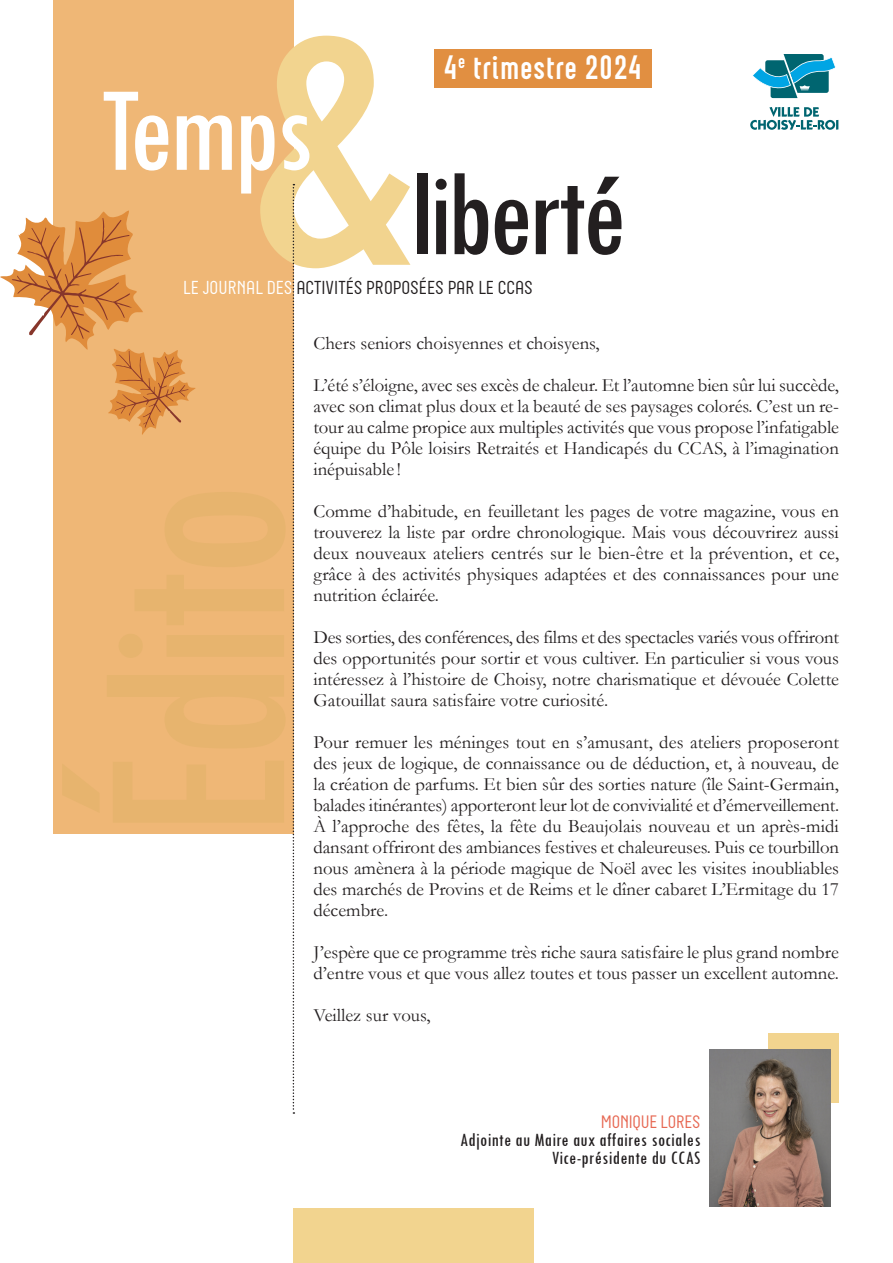
<style>
.page{position:relative;width:893px;height:1263px;background:#fff}
.page>*{position:absolute;margin:0;border:0;box-sizing:border-box;transform-origin:0 0}
.t1{font:condensed 397.05px "Tw Cen";color:#f2d48f}
.t2{font:condensed 125.55px "Tw Cen";letter-spacing:-.04em;color:#231f20}
.t3{font:condensed 125.55px "Tw Cen";letter-spacing:-.04em;color:#fff}
.t4{font:700 33.75px "Neubau";color:#fff}
.ELUS_Intitulé{font:condensed 19.5px "Tw Cen";letter-spacing:.02em;color:#231f20}
.t5{font:18.75px/21px "Garamond";color:#231f20;text-align:justify}
.t6{font:18.75px "Neubau";color:#231f20}
.ÉLUS_Nom{font:18px "Neubau";letter-spacing:-.01em;color:#e76954}
.s1{color:#fff}
</style>
<div class="page">
<div style="left:53px;top:0;width:240px;height:833px;background:#efb776"></div>
<div style="left:293px;top:1209px;width:241px;height:54px;background:#f2d48f"></div>
<svg style="left:0;top:210px;width:196px;height:225px"></svg>
<svg style="left:293px;top:184px;width:1px;height:930px"></svg>
<svg style="left:753px;top:54px;width:83px;height:44px"></svg>
<svg style="left:750px;top:107px;width:88px;height:23px"></svg>
<div style="left:434px;top:49px;width:218px;height:39px;background:#e18f41"></div>
<div style="left:768px;top:1033px;width:71px;height:69px;background:#f2d48f"></div>
<img style="left:709px;top:1049px;width:122px;height:157px">
<p class="t1" style="left:240px;top:-99px;width:183px">&amp;</p>
<p class="t4" style="left:443px;top:48px;width:201px">4<sup>e</sup> trimestre 2024</p>
<p class="t3" style="left:100px;top:55px;width:215px">Temps</p>
<p class="t2" style="left:410px;top:139px;width:219px">liberté</p>
<p class="t6" style="left:183px;top:277px;width:351px"><span class="s1">LE JOURNAL DES</span> ACTIVITÉS PROPOSÉES PAR LE CCAS</p>
<p class="t5" style="left:313px;top:332px;width:288px">Chers seniors choisyennes et choisyens,</p>
<p class="t5" style="left:313px;top:374px;width:527px">L’été s’éloigne, avec ses excès de chaleur. Et l’automne bien sûr lui succède, avec son climat plus doux et la beauté de ses paysages colorés. C’est un re&shy;tour au calme propice aux multiples activités que vous propose l’infatigable équipe du Pôle loisirs Retraités et Handicapés du CCAS, à l’imagination inépuisable !</p>
<p class="t5" style="left:313px;top:500px;width:527px">Comme d’habitude, en feuilletant les pages de votre magazine, vous en trouverez la liste par ordre chronologique. Mais vous découvrirez aussi deux nouveaux ateliers centrés sur le bien-être et la prévention, et ce, grâce à des activités physiques adaptées et des connaissances pour une nutrition éclairée.</p>
<p class="t5" style="left:313px;top:626px;width:527px">Des sorties, des conférences, des films et des spectacles variés vous offriront des opportunités pour sortir et vous cultiver. En particulier si vous vous intéressez à l’histoire de Choisy, notre charismatique et dévouée Colette Gatouillat saura satisfaire votre curiosité.</p>
<p class="t5" style="left:313px;top:731px;width:527px">Pour remuer les méninges tout en s’amusant, des ateliers proposeront des jeux de logique, de connaissance ou de déduction, et, à nouveau, de la création de parfums. Et bien sûr des sorties nature (île Saint-Germain, balades itinérantes) apporteront leur lot de convivialité et d’émerveillement.<br>À l’approche des fêtes, la fête du Beaujolais nouveau et un après-midi dansant offriront des ambiances festives et chaleureuses. Puis ce tourbillon nous amènera à la période magique de Noël avec les visites inoubliables des marchés de Provins et de Reims et le dîner cabaret L’Ermitage du 17 décembre.</p>
<p class="t5" style="left:313px;top:941px;width:527px">J’espère que ce programme très riche saura satisfaire le plus grand nombre d’entre vous et que vous allez toutes et tous passer un excellent automne.</p>
<p class="t5" style="left:313px;top:1004px;width:118px">Veillez sur vous,</p>
<p class="ÉLUS_Nom" style="left:601px;top:1112px;width:101px">MONIQUE LORES</p>
<p class="ELUS_Intitulé" style="left:460px;top:1128px;width:242px">Adjointe au Maire aux affaires sociales</p>
<p class="ELUS_Intitulé" style="left:552px;top:1146px;width:150px">Vice-présidente du CCAS</p>
</div>
